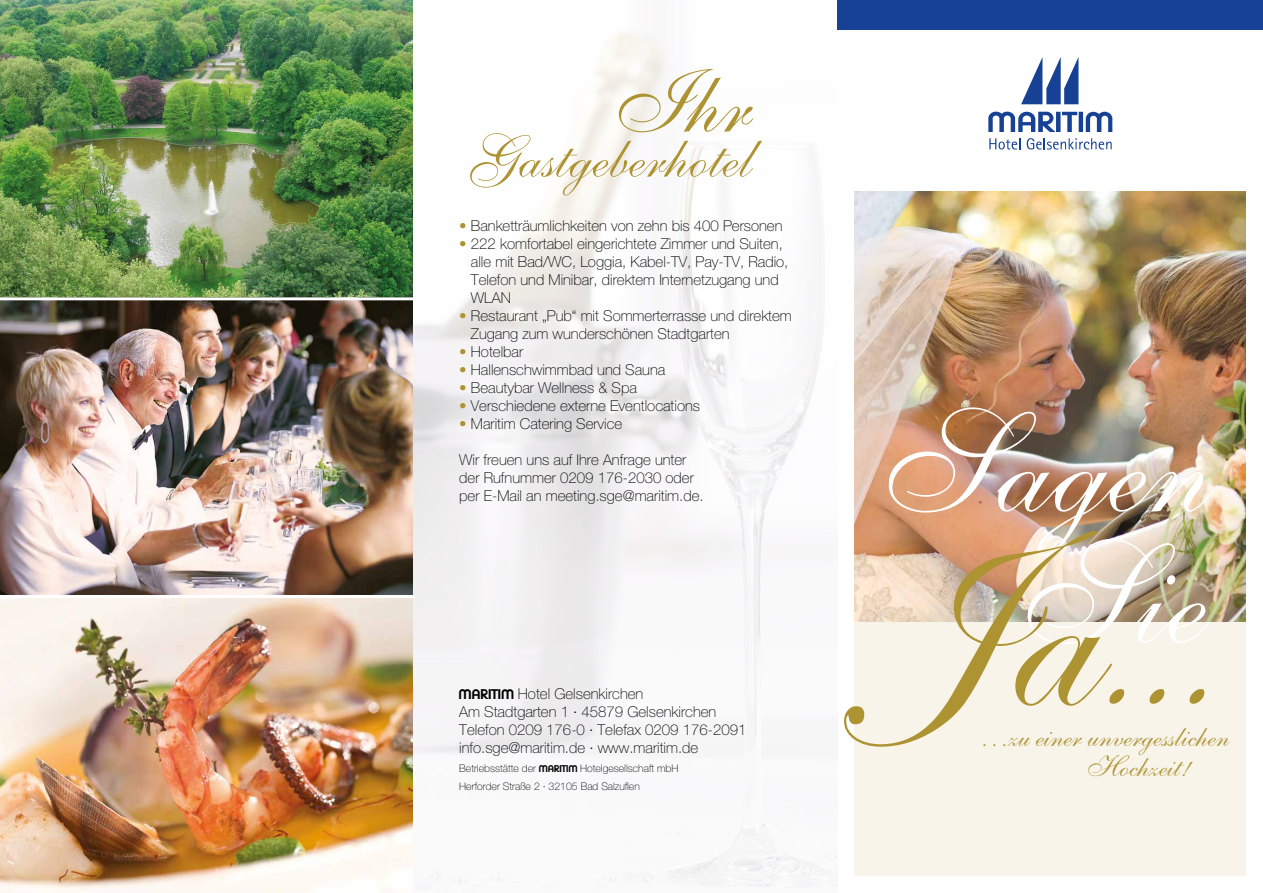
<style>
.page{position:relative;width:1263px;height:893px;background:#fff}
.page>*{position:absolute;margin:0;border:0;box-sizing:border-box;transform-origin:0 0}
.t1{font:252px "Edwardian Script ITC";color:#ae9333}
.t2{font:143.25px/131.4px "Shelley Allegro Script";color:#fff;text-align:right}
.t3{font:90px "Shelley Allegro Script";color:#ae9333}
.t4{font:60px "Shelley Allegro Script";color:#ae9333}
.t5{font:29.7px/29.7px "Shelley Allegro Script";color:#ae9333}
.t6{font:100 15px/18px "Helvetica Neue LT Pro";color:#000}
.t7{font:100 10.5px/18px "Helvetica Neue LT Pro";color:#000}
.s1{color:#ae9333}
.s2{font-family:"Maritim Plain";font-weight:400}
.s3{font-size:180px}
</style>
<div class="page">
<img style="left:0;top:0;width:838px;height:893px">
<svg style="left:1021px;top:57px;width:57px;height:47px"></svg>
<svg style="left:988px;top:112px;width:124px;height:20px"></svg>
<svg style="left:989px;top:138px;width:31px;height:12px"></svg>
<svg style="left:1027px;top:138px;width:85px;height:12px"></svg>
<div style="left:838px;top:0;width:425px;height:30px;background:#164194"></div>
<img style="left:855px;top:191px;width:391px;height:431px">
<div style="left:855px;top:622px;width:391px;height:254px;background:#f8f4ea"></div>
<img style="left:0;top:0;width:412px;height:297px">
<hr style="left:0;top:297px;width:414px;height:3px;background:#fff">
<hr style="left:0;top:595px;width:414px;height:3px;background:#fff">
<h3 class="t3" style="left:602px;top:49px;width:137px">Ihr</h3>
<h3 class="t4" style="left:459px;top:122px;width:285px">Gastgeberhotel</h3>
<p class="t6" style="left:459px;top:216px;width:325px"><span class="s1">•</span> Banketträumlichkeiten von zehn bis 400 Personen</p>
<p class="t6" style="left:471px;top:234px;width:319px;text-indent:-12px"><span class="s1">•</span> 222 komfortabel eingerichtete Zimmer und Suiten, alle mit Bad/WC, Loggia, Kabel-TV, Pay-TV, Radio, Telefon und Minibar, direktem Internetzugang und WLAN</p>
<p class="t6" style="left:471px;top:306px;width:322px;text-indent:-12px"><span class="s1">•</span> Restaurant „Pub“ mit Sommerterrasse und direktem<br>Zugang zum wunderschönen Stadtgarten</p>
<p class="t6" style="left:459px;top:342px;width:65px"><span class="s1">•</span> Hotelbar</p>
<p class="t6" style="left:459px;top:360px;width:208px"><span class="s1">•</span> Hallenschwimmbad und Sauna</p>
<p class="t6" style="left:459px;top:378px;width:179px"><span class="s1">•</span> Beautybar Wellness &amp; Spa</p>
<p class="t6" style="left:459px;top:396px;width:242px"><span class="s1">•</span> Verschiedene externe Eventlocations</p>
<p class="t6" style="left:459px;top:414px;width:165px"><span class="s1">•</span> Maritim Catering Service</p>
<p class="t6" style="left:459px;top:450px;width:246px">Wir freuen uns auf Ihre Anfrage unter der Rufnummer 0209 176-2030 oder per E-Mail an meeting.sge@maritim.de.</p>
<p class="t6" style="left:459px;top:684px;width:289px"><span class="s2">M</span> Hotel Gelsenkirchen<br>Am Stadtgarten 1 · 45879 Gelsenkirchen Telefon 0209 176-0 · Telefax 0209 176-2091 info.sge@maritim.de · www.maritim.de</p>
<p class="t7" style="left:459px;top:759px;width:221px">Betriebsstätte der <span class="s2">M</span> Hotelgesellschaft mbH<br>Herforder Straße 2 · 32105 Bad Salzuflen</p>
<h2 class="t2" style="left:862px;top:403px;width:328px">Sagen<br>Sie</h2>
<h1 class="t1" style="left:861px;top:488px;width:350px">Ja<span class="s3">…</span></h1>
<h3 class="t5" style="left:1083px;top:722px;width:143px;text-indent:-109px">…zu einer unvergesslichen<br>Hochzeit!</h3>
</div>
